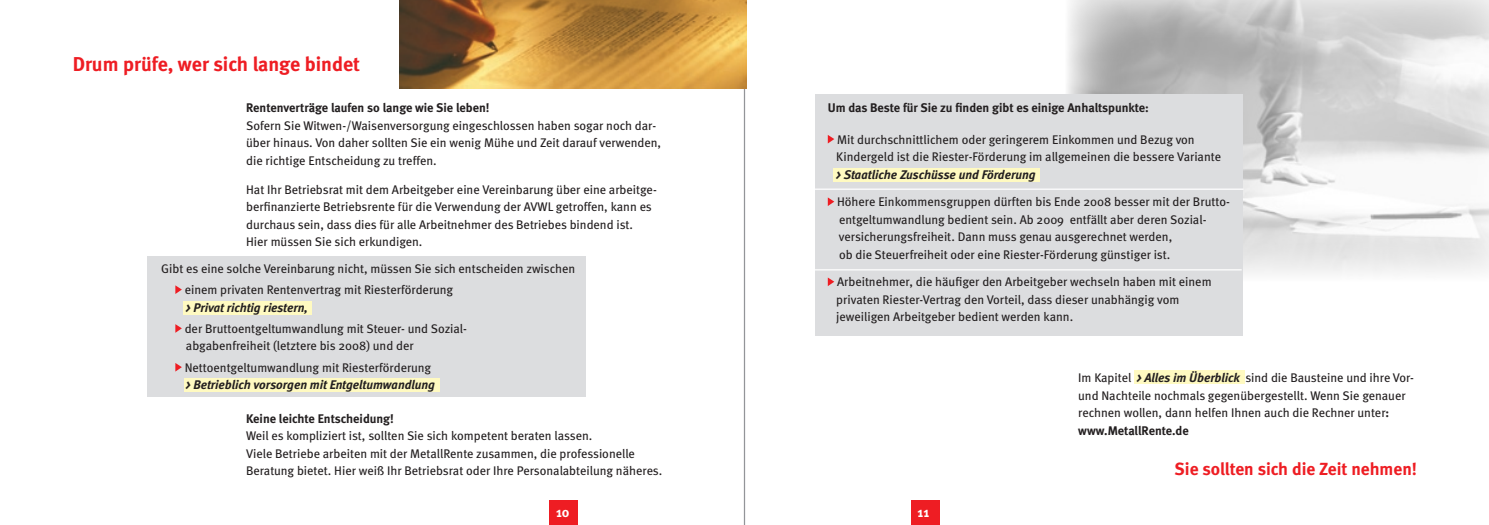
<style>
.page{position:relative;width:1489px;height:525px;background:#fff}
.page>*{position:absolute;margin:0;border:0;box-sizing:border-box;transform-origin:0 0}
.t1{font:700 20px "Meta";color:#ee1d23}
.t2{font:700 17.5px "Meta";color:#ee1d23}
.t3{font:700 13.75px "Meta";color:#fff}
.t4{font:12.5px/17.5px "Meta";color:#231f20}
.t5{font:700 12.5px "Meta";color:#231f20}
.t6{font:italic 700 12.5px "Meta";color:#231f20}
.s1{font-weight:700;font-style:italic}
.s2{font-weight:700}
</style>
<div class="page">
<div style="left:549px;top:500px;width:29px;height:24px;background:#ee1d23"></div>
<hr style="left:743px;top:0;width:1px;height:524px;background:#939598">
<div style="left:911px;top:500px;width:28px;height:24px;background:#ee1d23"></div>
<hr style="left:744px;top:0;width:1px;height:524px;background:#939598">
<img style="left:399px;top:0;width:347px;height:89px">
<img style="left:1067px;top:0;width:421px;height:273px">
<div style="left:1133px;top:370px;width:111px;height:14px;background:#fffac1"></div>
<div style="left:148px;top:256px;width:438px;height:141px;background:#dcdddf"></div>
<div style="left:184px;top:378px;width:255px;height:14px;background:#fffac1"></div>
<div style="left:183px;top:301px;width:129px;height:13px;background:#fffac1"></div>
<svg style="left:175px;top:285px;width:7px;height:9px"></svg>
<svg style="left:175px;top:324px;width:7px;height:8px"></svg>
<svg style="left:175px;top:363px;width:7px;height:8px"></svg>
<div style="left:815px;top:94px;width:428px;height:241px;background:#dcdddf"></div>
<div style="left:833px;top:168px;width:206px;height:14px;background:#fffac1"></div>
<svg style="left:827px;top:135px;width:7px;height:8px"></svg>
<svg style="left:827px;top:197px;width:7px;height:9px"></svg>
<svg style="left:827px;top:277px;width:7px;height:9px"></svg>
<hr style="left:803px;top:188px;width:440px;height:2px;background:#fff">
<hr style="left:807px;top:269px;width:434px;height:1px;background:#fff">
<p class="t1" style="left:73px;top:52px;width:289px">Drum prüfe, wer sich lange bindet</p>
<p class="t5" style="left:246px;top:101px;width:245px">Rentenverträge laufen so lange wie Sie leben!</p>
<p class="t4" style="left:246px;top:117px;width:416px">Sofern Sie Witwen-/Waisenversorgung eingeschlossen haben sogar noch dar&shy;über hinaus. Von daher sollten Sie ein wenig Mühe und Zeit darauf verwenden, die richtige Entscheidung zu treffen.</p>
<p class="t4" style="left:246px;top:180px;width:412px">Hat Ihr Betriebsrat mit dem Arbeitgeber eine Vereinbarung über eine arbeitge&shy;berfinanzierte Betriebsrente für die Verwendung der AVWL getroffen, kann es durchaus sein, dass dies für alle Arbeitnehmer des Betriebes bindend ist.</p>
<p class="t4" style="left:246px;top:233px;width:178px">Hier müssen Sie sich erkundigen.</p>
<p class="t4" style="left:161px;top:259px;width:415px">Gibt es eine solche Vereinbarung nicht, müssen Sie sich entscheiden zwischen</p>
<p class="t4" style="left:185px;top:281px;width:270px">einem privaten Rentenvertrag mit Riesterförderung</p>
<p class="t6" style="left:186px;top:300px;width:123px">&gt; Privat richtig riestern,</p>
<p class="t4" style="left:185px;top:319px;width:284px">der Bruttoentgeltumwandlung mit Steuer- und Sozial-</p>
<p class="t4" style="left:186px;top:337px;width:229px">abgabenfreiheit (letztere bis 2008) und der</p>
<p class="t4" style="left:185px;top:358px;width:248px">Nettoentgeltumwandlung mit Riesterförderung</p>
<p class="t6" style="left:186px;top:377px;width:251px">&gt; Betrieblich vorsorgen mit Entgeltumwandlung</p>
<p class="t5" style="left:246px;top:410px;width:149px">Keine leichte Entscheidung!</p>
<p class="t4" style="left:246px;top:426px;width:348px">Weil es kompliziert ist, sollten Sie sich kompetent beraten lassen.</p>
<p class="t4" style="left:246px;top:444px;width:390px">Viele Betriebe arbeiten mit der MetallRente zusammen, die professionelle</p>
<p class="t4" style="left:246px;top:461px;width:418px">Beratung bietet. Hier weiß Ihr Betriebsrat oder Ihre Personalabteilung näheres.</p>
<p class="t5" style="left:827px;top:100px;width:323px">Um das Beste für Sie zu finden gibt es einige Anhaltspunkte:</p>
<p class="t4" style="left:837px;top:130px;width:359px">Mit durchschnittlichem oder geringerem Einkommen und Bezug von</p>
<p class="t4" style="left:836px;top:148px;width:386px">Kindergeld ist die Riester-Förderung im allgemeinen die bessere Variante</p>
<p class="t6" style="left:836px;top:167px;width:201px">&gt; Staatliche Zuschüsse und Förderung</p>
<p class="t4" style="left:837px;top:193px;width:394px">Höhere Einkommensgruppen dürften bis Ende 2008 besser mit der Brutto-</p>
<p class="t4" style="left:839px;top:210px;width:369px">entgeltumwandlung bedient sein. Ab 2009 entfällt aber deren Sozial-</p>
<p class="t4" style="left:838px;top:228px;width:335px">versicherungsfreiheit. Dann muss genau ausgerechnet werden,</p>
<p class="t4" style="left:839px;top:245px;width:333px">ob die Steuerfreiheit oder eine Riester-Förderung günstiger ist.</p>
<p class="t4" style="left:837px;top:273px;width:376px">Arbeitnehmer, die häufiger den Arbeitgeber wechseln haben mit einem</p>
<p class="t4" style="left:836px;top:290px;width:345px">privaten Riester-Vertrag den Vorteil, dass dieser unabhängig vom</p>
<p class="t4" style="left:836px;top:308px;width:238px">jeweiligen Arbeitgeber bedient werden kann.</p>
<p class="t4" style="left:1078px;top:369px;width:337px">Im Kapitel <span class="s1">&gt; Alles im Überblick</span> sind die Bausteine und ihre Vor&shy;und Nachteile nochmals gegenübergestellt. Wenn Sie genauer rechnen wollen, dann helfen Ihnen auch die Rechner unter<span class="s2">: www.MetallRente.de</span></p>
<p class="t2" style="left:1174px;top:458px;width:244px">Sie sollten sich die Zeit nehmen!</p>
<p class="t3" style="left:556px;top:503px;width:15px">10</p>
<p class="t3" style="left:917px;top:503px;width:13px">11</p>
</div>
